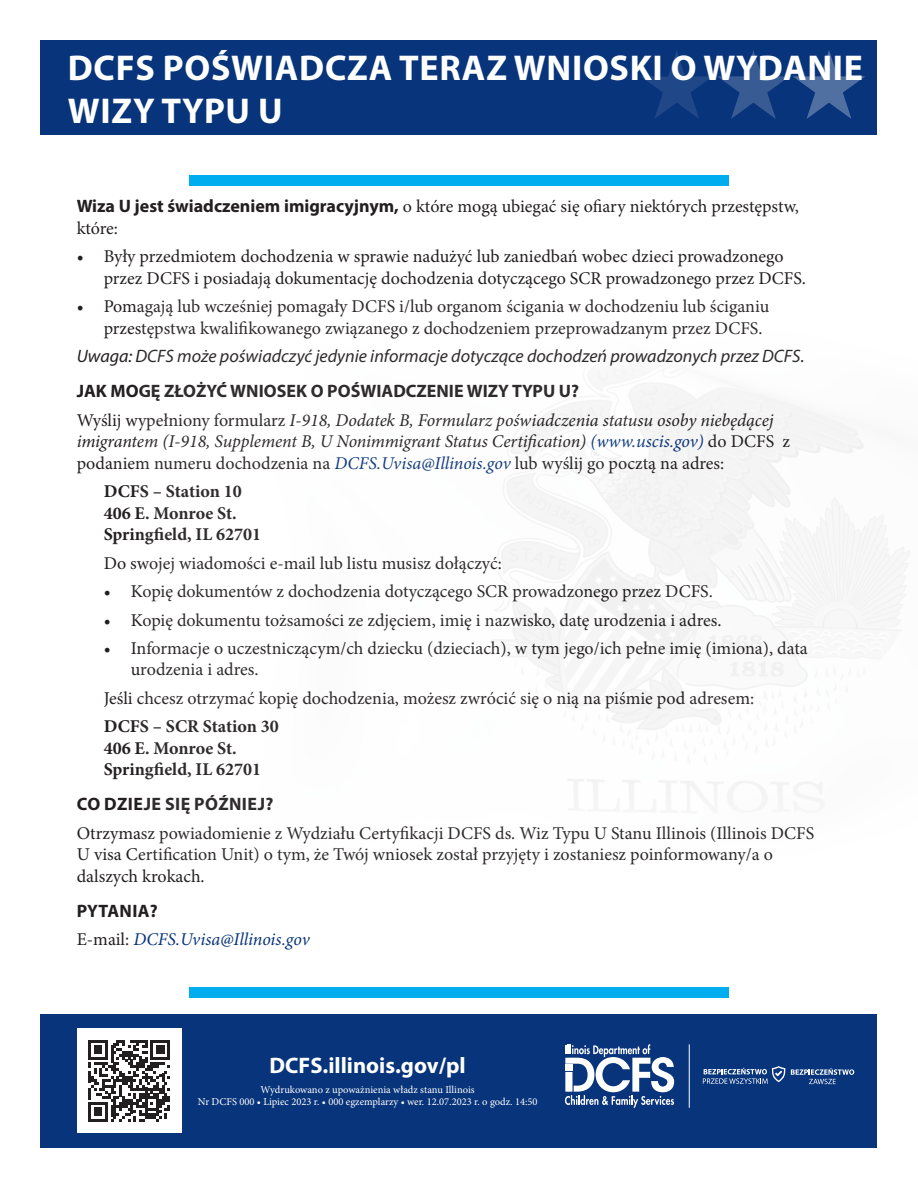
<style>
.page{position:relative;width:918px;height:1188px;background:#fff}
.page>*{position:absolute;margin:0;border:0;box-sizing:border-box;transform-origin:0 0}
.t1{font:700 36px/43.2px "Myriad Pro";letter-spacing:.02em;color:#fff}
.t2{font:700 22.5px "Myriad Pro";color:#fff}
.t3{font:18px/21.6px "Minion Pro";color:#231f20}
.t4{font:italic 18px/21.6px "Minion Pro";letter-spacing:-.005em;color:#231f20}
.t5{font:700 18px/21.6px "Minion Pro";color:#231f20}
.t6{font:italic 18px "Myriad Pro";color:#231f20}
.t7{font:700 18px "Myriad Pro";color:#231f20}
.t8{font:italic 18px "Minion Pro";letter-spacing:-.005em;color:#08347b}
.t9{font:700 18px "Myriad Pro";letter-spacing:.02em;color:#231f20}
.t10{font:10.5px/12.6px "Minion Pro";color:#fff;text-align:center}
.s1{font-family:"Myriad Pro";font-weight:700}
.s2{font-style:normal}
.s3{color:#08347b}
.s4{font-style:normal;color:#231f20}
</style>
<div class="page">
<div style="left:40px;top:40px;width:838px;height:95px;background:#08347b"></div>
<div style="left:40px;top:1014px;width:838px;height:134px;background:#08347b"></div>
<div style="left:189px;top:176px;width:540px;height:10px;background:#00aeef"></div>
<div style="left:189px;top:987px;width:540px;height:11px;background:#00aeef"></div>
<svg style="left:565px;top:1044px;width:109px;height:64px"></svg>
<hr style="left:689px;top:1044px;width:1px;height:64px;background:#fff">
<svg style="left:703px;top:1066px;width:82px;height:18px"></svg>
<svg style="left:791px;top:1068px;width:63px;height:16px"></svg>
<svg style="left:641px;top:50px;width:224px;height:69px"></svg>
<div style="left:77px;top:1028px;width:104px;height:105px;background:#fff"></div>
<svg style="left:88px;top:1040px;width:82px;height:82px"></svg>
<h1 class="t1" style="left:68px;top:45px;width:797px">DCFS POŚWIADCZA TERAZ WNIOSKI O WYDANIE<br>WIZY TYPU U</h1>
<p class="t3" style="left:77px;top:196px;width:724px"><span class="s1">Wiza U jest świadczeniem imigracyjnym,</span> o które mogą ubiegać się ofiary niektórych przestępstw, które:</p>
<p class="t3" style="left:104px;top:246px;width:704px;text-indent:-27px">• Były przedmiotem dochodzenia w sprawie nadużyć lub zaniedbań wobec dzieci prowadzonego przez DCFS i posiadają dokumentację dochodzenia dotyczącego SCR prowadzonego przez DCFS.</p>
<p class="t3" style="left:104px;top:296px;width:667px;text-indent:-27px">• Pomagają lub wcześniej pomagały DCFS i/lub organom ścigania w dochodzeniu lub ściganiu przestępstwa kwalifikowanego związanego z dochodzeniem przeprowadzanym przez DCFS.</p>
<p class="t6" style="left:77px;top:345px;width:729px">Uwaga: DCFS może poświadczyć jedynie informacje dotyczące dochodzeń prowadzonych przez DCFS.</p>
<p class="t7" style="left:77px;top:380px;width:504px">JAK MOGĘ ZŁOŻYĆ WNIOSEK O POŚWIADCZENIE WIZY TYPU U?</p>
<p class="t4" style="left:77px;top:409px;width:715px"><span class="s2">Wyślij wypełniony formularz</span> I-918, Dodatek B, Formularz poświadczenia statusu osoby niebędącej imigrantem (I-918, Supplement B, U Nonimmigrant Status Certification) <span class="s3">(www.uscis.gov)</span> <span class="s2">do DCFS z podaniem numeru dochodzenia na</span> <span class="s3">DCFS.Uvisa@Illinois.gov</span> <span class="s2">lub wyślij go pocztą na adres:</span></p>
<p class="t5" style="left:104px;top:480px;width:159px">DCFS – Station 10<br>406 E. Monroe St.<br>Springfield, IL 62701</p>
<p class="t3" style="left:104px;top:552px;width:400px">Do swojej wiadomości e-mail lub listu musisz dołączyć:</p>
<p class="t3" style="left:104px;top:581px;width:611px">• Kopię dokumentów z dochodzenia dotyczącego SCR prowadzonego przez DCFS.</p>
<p class="t3" style="left:104px;top:609px;width:619px">• Kopię dokumentu tożsamości ze zdjęciem, imię i nazwisko, datę urodzenia i adres.</p>
<p class="t3" style="left:131px;top:637px;width:679px;text-indent:-27px">• Informacje o uczestniczącym/ch dziecku (dzieciach), w tym jego/ich pełne imię (imiona), data urodzenia i adres.</p>
<p class="t3" style="left:104px;top:687px;width:652px">Jeśli chcesz otrzymać kopię dochodzenia, możesz zwrócić się o nią na piśmie pod adresem:</p>
<p class="t5" style="left:104px;top:715px;width:177px">DCFS – SCR Station 30<br>406 E. Monroe St.<br>Springfield, IL 62701</p>
<p class="t9" style="left:77px;top:793px;width:198px">CO DZIEJE SIĘ PÓŹNIEJ?</p>
<p class="t3" style="left:77px;top:822px;width:739px">Otrzymasz powiadomienie z Wydziału Certyfikacji DCFS ds. Wiz Typu U Stanu Illinois (Illinois DCFS<br>U visa Certification Unit) o tym, że Twój wniosek został przyjęty i zostaniesz poinformowany/a o dalszych krokach.</p>
<p class="t9" style="left:77px;top:899px;width:83px">PYTANIA?</p>
<p class="t8" style="left:77px;top:927px;width:235px"><span class="s4">E-mail:</span> DCFS.Uvisa@Illinois.gov</p>
<p class="t2" style="left:270px;top:1051px;width:198px">DCFS.illinois.gov/pl</p>
<p class="t10" style="left:198px;top:1083px;width:341px">Wydrukowano z upoważnienia władz stanu Illinois<br>Nr DCFS 000 • Lipiec 2023 r. • 000 egzemplarzy • wer. 12.07.2023 r. o godz. 14:50</p>
</div>
